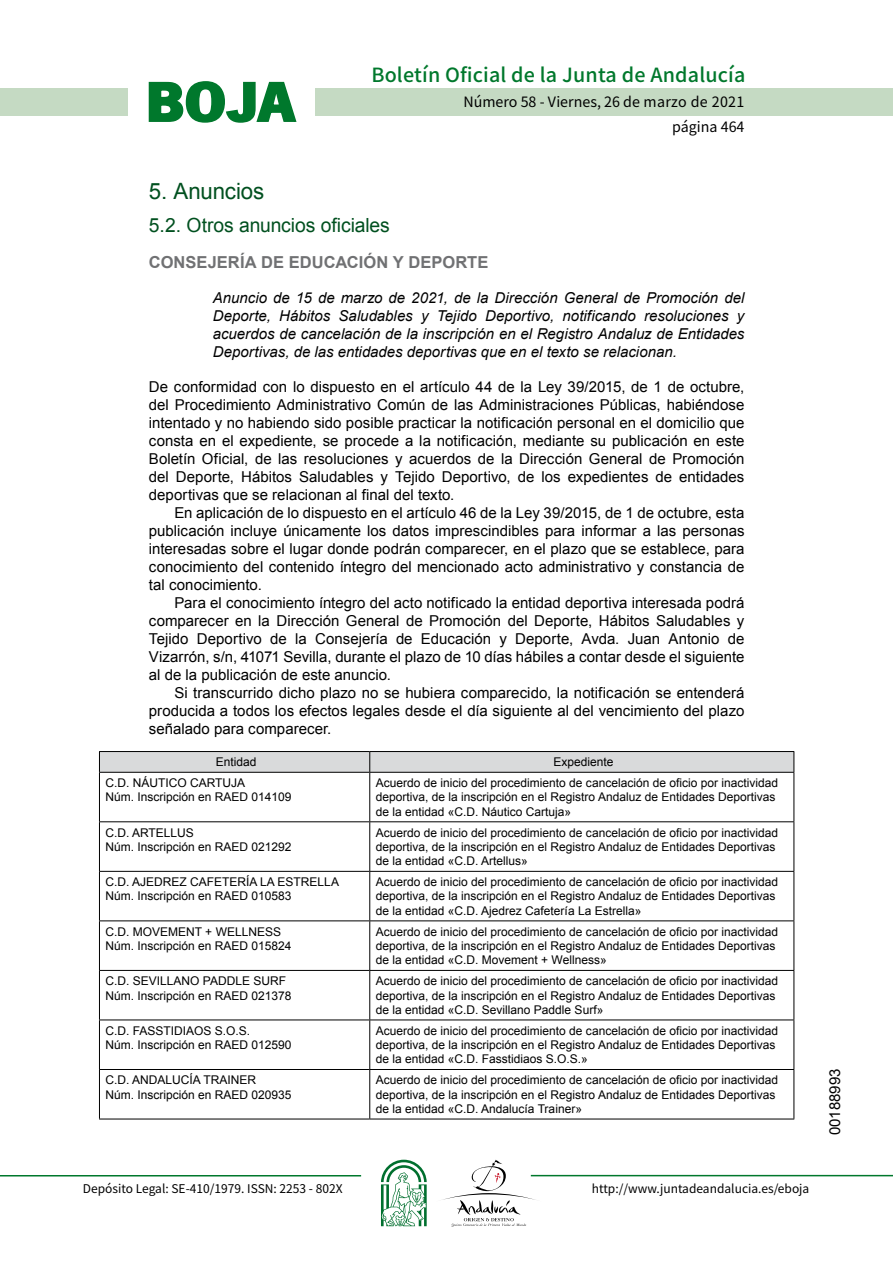
<style>
.page{position:relative;width:893px;height:1263px;background:#fff}
.page>*{position:absolute;margin:0;border:0;box-sizing:border-box;transform-origin:0 0}
.t1{font:700 57.75px "News Got T";color:#00782c;scale:1.14 1}
.t2{font:22.5px "Arial";letter-spacing:-.005em;color:#00501f}
.t3{font:500 19.5px "Noto Sans HK";letter-spacing:.01em;color:#00782c}
.t4{font:19.5px "Arial";letter-spacing:-.005em;color:#00501f}
.t5{font:700 16.5px "Arial";color:#707173}
.t6{font:15px/18px "Arial";color:#000;text-align:justify}
.t7{font:italic 15px/18px "Arial";color:#000;text-align:justify}
.t8{font:14.25px/24.5px "Noto Sans HK";color:#000;text-align:right}
.t9{font:12px/14.4px "Arial";color:#000}
.t10{font:12px "Noto Sans HK";color:#000}
</style>
<div class="page">
<div style="left:315px;top:88px;width:577px;height:28px;background:#c5dac3"></div>
<div style="left:0;top:88px;width:128px;height:28px;background:#c5dac3"></div>
<hr style="left:0;top:1175px;width:361px;height:2px;background:#00782c">
<hr style="left:531px;top:1175px;width:361px;height:1px;background:#00782c">
<svg style="left:148px;top:81px;width:149px;height:42px"></svg>
<svg style="left:442px;top:1160px;width:100px;height:67px"></svg>
<svg style="left:381px;top:1160px;width:45px;height:66px"></svg>
<hr style="left:99px;top:751px;width:271px;height:1px;background:#000">
<hr style="left:370px;top:751px;width:424px;height:1px;background:#000">
<svg style="left:99px;top:752px;width:695px;height:20px;background:#d5d6d7"></svg>
<hr style="left:99px;top:772px;width:271px;height:1px;background:#000">
<hr style="left:99px;top:773px;width:1px;height:48px;background:#000">
<hr style="left:370px;top:772px;width:424px;height:1px;background:#000">
<hr style="left:369px;top:773px;width:1px;height:48px;background:#000">
<hr style="left:793px;top:773px;width:1px;height:48px;background:#000">
<hr style="left:99px;top:821px;width:271px;height:1px;background:#000">
<hr style="left:99px;top:822px;width:1px;height:49px;background:#000">
<hr style="left:370px;top:821px;width:424px;height:1px;background:#000">
<hr style="left:369px;top:822px;width:1px;height:49px;background:#000">
<hr style="left:793px;top:822px;width:1px;height:49px;background:#000">
<hr style="left:99px;top:871px;width:271px;height:1px;background:#000">
<hr style="left:99px;top:872px;width:1px;height:49px;background:#000">
<hr style="left:370px;top:871px;width:424px;height:1px;background:#000">
<hr style="left:369px;top:872px;width:1px;height:49px;background:#000">
<hr style="left:793px;top:872px;width:1px;height:49px;background:#000">
<hr style="left:99px;top:921px;width:271px;height:1px;background:#000">
<hr style="left:99px;top:921px;width:1px;height:49px;background:#000">
<hr style="left:370px;top:921px;width:424px;height:1px;background:#000">
<hr style="left:369px;top:921px;width:1px;height:49px;background:#000">
<hr style="left:793px;top:921px;width:1px;height:49px;background:#000">
<hr style="left:99px;top:970px;width:271px;height:1px;background:#000">
<hr style="left:99px;top:971px;width:1px;height:49px;background:#000">
<hr style="left:370px;top:970px;width:424px;height:1px;background:#000">
<hr style="left:369px;top:971px;width:1px;height:49px;background:#000">
<hr style="left:793px;top:971px;width:1px;height:49px;background:#000">
<hr style="left:99px;top:1020px;width:271px;height:1px;background:#000">
<hr style="left:99px;top:1020px;width:1px;height:49px;background:#000">
<hr style="left:370px;top:1020px;width:424px;height:1px;background:#000">
<hr style="left:369px;top:1020px;width:1px;height:49px;background:#000">
<hr style="left:793px;top:1020px;width:1px;height:49px;background:#000">
<hr style="left:99px;top:1069px;width:271px;height:1px;background:#000">
<hr style="left:99px;top:1070px;width:1px;height:49px;background:#000">
<hr style="left:370px;top:1069px;width:424px;height:1px;background:#000">
<hr style="left:369px;top:1070px;width:1px;height:49px;background:#000">
<hr style="left:793px;top:1070px;width:1px;height:49px;background:#000">
<hr style="left:99px;top:1119px;width:271px;height:1px;background:#000">
<hr style="left:370px;top:1119px;width:424px;height:1px;background:#000">
<h1 class="t1" style="left:145px;top:68px;width:133px">BOJA</h1>
<h3 class="t3" style="left:371px;top:64px;width:375px">Boletín Oficial de la Junta de Andalucía</h3>
<p class="t8" style="left:463px;top:90px;width:282px">Número 58 - Viernes, 26 de marzo de 2021 página 464</p>
<h2 class="t2" style="left:149px;top:177px;width:117px">5. Anuncios</h2>
<h3 class="t4" style="left:149px;top:212px;width:242px">5.2. Otros anuncios oficiales</h3>
<h3 class="t5" style="left:149px;top:251px;width:341px">CONSEJERÍA DE EDUCACIÓN Y DEPORTE</h3>
<p class="t7" style="left:213px;top:289px;width:533px">Anuncio de 15 de marzo de 2021, de la Dirección General de Promoción del Deporte, Hábitos Saludables y Tejido Deportivo, notificando resoluciones y acuerdos de cancelación de la inscripción en el Registro Andaluz de Entidades Deportivas, de las entidades deportivas que en el texto se relacionan.</p>
<p class="t6" style="left:149px;top:378px;width:597px">De conformidad con lo dispuesto en el artículo 44 de la Ley 39/2015, de 1 de octubre, del Procedimiento Administrativo Común de las Administraciones Públicas, habiéndose intentado y no habiendo sido posible practicar la notificación personal en el domicilio que consta en el expediente, se procede a la notificación, mediante su publicación en este Boletín Oficial, de las resoluciones y acuerdos de la Dirección General de Promoción del Deporte, Hábitos Saludables y Tejido Deportivo, de los expedientes de entidades deportivas que se relacionan al final del texto.</p>
<p class="t6" style="left:149px;top:504px;width:597px;text-indent:26px">En aplicación de lo dispuesto en el artículo 46 de la Ley 39/2015, de 1 de octubre, esta publicación incluye únicamente los datos imprescindibles para informar a las personas interesadas sobre el lugar donde podrán comparecer, en el plazo que se establece, para conocimiento del contenido íntegro del mencionado acto administrativo y constancia de tal conocimiento.</p>
<p class="t6" style="left:149px;top:594px;width:597px;text-indent:26px">Para el conocimiento íntegro del acto notificado la entidad deportiva interesada podrá comparecer en la Dirección General de Promoción del Deporte, Hábitos Saludables y Tejido Deportivo de la Consejería de Educación y Deporte, Avda. Juan Antonio de Vizarrón, s/n, 41071 Sevilla, durante el plazo de 10 días hábiles a contar desde el siguiente al de la publicación de este anuncio.</p>
<p class="t6" style="left:149px;top:684px;width:597px;text-indent:26px">Si transcurrido dicho plazo no se hubiera comparecido, la notificación se entenderá producida a todos los efectos legales desde el día siguiente al del vencimiento del plazo señalado para comparecer.</p>
<p class="t9" style="left:216px;top:755px;width:42px">Entidad</p>
<p class="t9" style="left:553px;top:755px;width:62px">Expediente</p>
<p class="t9" style="left:105px;top:776px;width:188px">C.D. NÁUTICO CARTUJA<br>Núm. Inscripción en RAED 014109</p>
<p class="t9" style="left:376px;top:776px;width:404px">Acuerdo de inicio del procedimiento de cancelación de oficio por inactividad deportiva, de la inscripción en el Registro Andaluz de Entidades Deportivas de la entidad «C.D. Náutico Cartuja»</p>
<p class="t9" style="left:105px;top:825px;width:188px">C.D. ARTELLUS<br>Núm. Inscripción en RAED 021292</p>
<p class="t9" style="left:376px;top:825px;width:404px">Acuerdo de inicio del procedimiento de cancelación de oficio por inactividad deportiva, de la inscripción en el Registro Andaluz de Entidades Deportivas de la entidad «C.D. Artellus»</p>
<p class="t9" style="left:105px;top:875px;width:235px">C.D. AJEDREZ CAFETERÍA LA ESTRELLA<br>Núm. Inscripción en RAED 010583</p>
<p class="t9" style="left:376px;top:875px;width:404px">Acuerdo de inicio del procedimiento de cancelación de oficio por inactividad deportiva, de la inscripción en el Registro Andaluz de Entidades Deportivas de la entidad «C.D. Ajedrez Cafetería La Estrella»</p>
<p class="t9" style="left:105px;top:924px;width:188px">C.D. MOVEMENT + WELLNESS<br>Núm. Inscripción en RAED 015824</p>
<p class="t9" style="left:376px;top:924px;width:404px">Acuerdo de inicio del procedimiento de cancelación de oficio por inactividad deportiva, de la inscripción en el Registro Andaluz de Entidades Deportivas de la entidad «C.D. Movement + Wellness»</p>
<p class="t9" style="left:105px;top:974px;width:188px">C.D. SEVILLANO PADDLE SURF<br>Núm. Inscripción en RAED 021378</p>
<p class="t9" style="left:376px;top:974px;width:404px">Acuerdo de inicio del procedimiento de cancelación de oficio por inactividad deportiva, de la inscripción en el Registro Andaluz de Entidades Deportivas de la entidad «C.D. Sevillano Paddle Surf»</p>
<p class="t9" style="left:105px;top:1023px;width:188px">C.D. FASSTIDIAOS S.O.S.<br>Núm. Inscripción en RAED 012590</p>
<p class="t9" style="left:376px;top:1023px;width:404px">Acuerdo de inicio del procedimiento de cancelación de oficio por inactividad deportiva, de la inscripción en el Registro Andaluz de Entidades Deportivas de la entidad «C.D. Fasstidiaos S.O.S.»</p>
<p class="t9" style="left:105px;top:1073px;width:188px">C.D. ANDALUCÍA TRAINER<br>Núm. Inscripción en RAED 020935</p>
<p class="t9" style="left:376px;top:1073px;width:404px">Acuerdo de inicio del procedimiento de cancelación de oficio por inactividad deportiva, de la inscripción en el Registro Andaluz de Entidades Deportivas de la entidad «C.D. Andalucía Trainer»</p>
<p class="t6" style="left:826px;top:1135px;width:68px;rotate:-90deg">00188993</p>
<p class="t10" style="left:83px;top:1181px;width:261px">Depósito Legal: SE-410/1979. ISSN: 2253 - 802X</p>
<p class="t10" style="left:592px;top:1181px;width:219px">http://www.juntadeandalucia.es/eboja</p>
</div>
